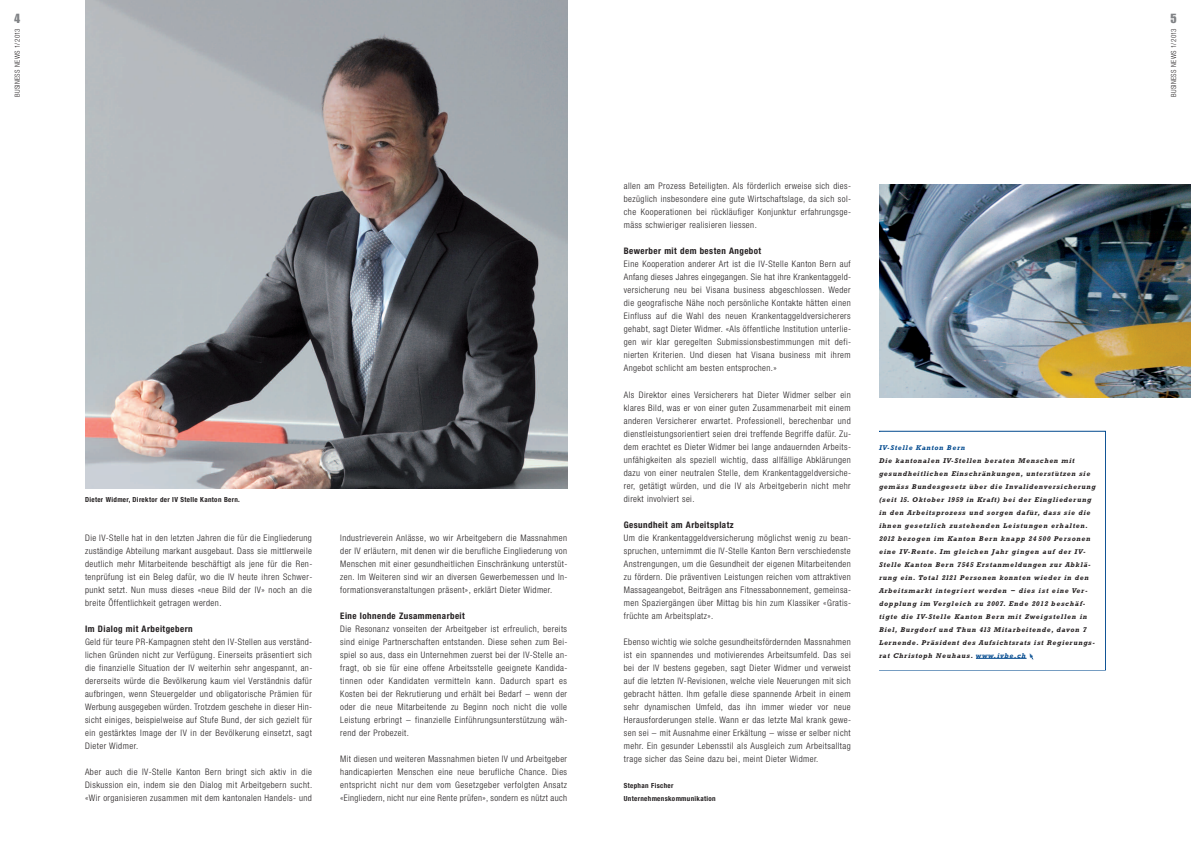
<style>
.page{position:relative;width:1191px;height:842px;background:#fff}
.page>*{position:absolute;margin:0;border:0;box-sizing:border-box;transform-origin:0 0}
.t1{font:13px "Impact";color:#808285}
.t2{font:300 condensed 9px/13px "Helvetica Neue";letter-spacing:.05em;color:#231f20;text-align:justify}
.t3{font:700 condensed 9px "Helvetica Neue";letter-spacing:.05em;color:#231f20}
.t4{font:italic 700 7px/13px "Rockwell";letter-spacing:.11em;color:#231f20}
.t5{font:700 condensed 7px/13px "Helvetica Neue";letter-spacing:.05em;color:#231f20}
.t6{font:300 condensed 7px "Helvetica Neue";letter-spacing:.05em;color:#231f20}
.t7{font:italic 700 7px "Rockwell";letter-spacing:.105em;color:#01498e}
.s1{font-family:"Lucida Sans Unicode";font-weight:400;font-style:normal}
.s2{color:#01498e}
</style>
<div class="page">
<img style="left:85px;top:0;width:482px;height:488px">
<img style="left:879px;top:184px;width:312px;height:213px">
<hr style="left:976px;top:658px;width:50px;height:1px;background:#01498e">
<svg style="left:1029px;top:653px;width:4px;height:7px"></svg>
<h1 class="t1" style="left:14px;top:14px;width:8px">4</h1>
<h1 class="t1" style="left:1170px;top:14px;width:8px">5</h1>
<p class="t6" style="left:15px;top:97px;width:70px;rotate:-90deg">BUSINESS NEWS 1/2013</p>
<p class="t5" style="left:85px;top:493px;width:156px">Dieter Widmer, Direktor der IV Stelle Kanton Bern.</p>
<p class="t2" style="left:85px;top:532px;width:229px">Die IV-Stelle hat in den letzten Jahren die für die Eingliederung zuständige Abteilung markant ausgebaut. Dass sie mittlerweile deutlich mehr Mitarbeitende beschäftigt als jene für die Ren&shy;tenprüfung ist ein Beleg dafür, wo die IV heute ihren Schwer&shy;punkt setzt. Nun muss dieses «neue Bild der IV» noch an die breite Öffentlichkeit getragen werden.</p>
<p class="t3" style="left:85px;top:625px;width:109px">Im Dialog mit Arbeitgebern</p>
<p class="t2" style="left:85px;top:636px;width:229px">Geld für teure PR-Kampagnen steht den IV-Stellen aus verständ&shy;lichen Gründen nicht zur Verfügung. Einerseits präsentiert sich die finanzielle Situation der IV weiterhin sehr angespannt, an&shy;dererseits würde die Bevölkerung kaum viel Verständnis dafür aufbringen, wenn Steuergelder und obligatorische Prämien für Werbung ausgegeben würden. Trotzdem geschehe in dieser Hin - sicht einiges, beispielweise auf Stufe Bund, der sich gezielt für ein gestärktes Image der IV in der Bevölkerung einsetzt, sagt Dieter Widmer.</p>
<p class="t2" style="left:85px;top:766px;width:229px">Aber auch die IV-Stelle Kanton Bern bringt sich aktiv in die Diskussion ein, indem sie den Dialog mit Arbeitgebern sucht. «Wir organisieren zusammen mit dem kantonalen Handels- und</p>
<p class="t2" style="left:340px;top:532px;width:229px">Industrieverein Anlässe, wo wir Arbeitgebern die Massnahmen der IV erläutern, mit denen wir die berufliche Eingliederung von Menschen mit einer gesundheitlichen Einschränkung unterstüt&shy;zen. Im Weiteren sind wir an diversen Gewerbemessen und In&shy;formationsveranstaltungen präsent», erklärt Dieter Widmer.</p>
<p class="t3" style="left:340px;top:612px;width:126px">Eine lohnende Zusammenarbeit</p>
<p class="t2" style="left:340px;top:623px;width:229px">Die Resonanz vonseiten der Arbeitgeber ist erfreulich, bereits sind einige Partnerschaften entstanden. Diese sehen zum Bei&shy;spiel so aus, dass ein Unternehmen zuerst bei der IV-Stelle an&shy;fragt, ob sie für eine offene Arbeitsstelle geeignete Kandida&shy;tinnen oder Kandidaten vermitteln kann. Dadurch spart es Kosten bei der Rekrutierung und erhält bei Bedarf − wenn der oder die neue Mitarbeitende zu Beginn noch nicht die volle Leistung erbringt − finanzielle Einführungsunterstützung wäh&shy;rend der Probezeit.</p>
<p class="t2" style="left:340px;top:753px;width:228px">Mit diesen und weiteren Massnahmen bieten IV und Arbeitgeber handicapierten Menschen eine neue berufliche Chance. Dies entspricht nicht nur dem vom Gesetzgeber verfolgten Ansatz «Eingliedern, nicht nur eine Rente prüfen», sondern es nützt auch</p>
<p class="t2" style="left:624px;top:181px;width:229px">allen am Prozess Beteiligten. Als förderlich erweise sich dies&shy;bezüglich insbesondere eine gute Wirtschaftslage, da sich sol&shy;che Kooperationen bei rückläufiger Konjunktur erfahrungsge&shy;mäss schwieriger realisieren liessen.</p>
<p class="t3" style="left:624px;top:248px;width:139px">Bewerber mit dem besten Angebot</p>
<p class="t2" style="left:624px;top:259px;width:229px">Eine Kooperation anderer Art ist die IV-Stelle Kanton Bern auf Anfang dieses Jahres eingegangen. Sie hat ihre Krankentaggeld&shy;versicherung neu bei Visana business abgeschlossen. Weder die geografische Nähe noch persönliche Kontakte hätten einen Einfluss auf die Wahl des neuen Krankentaggeldversicherers gehabt, sagt Dieter Widmer. «Als öffentliche Institution unterlie&shy;gen wir klar geregelten Submissionsbestimmungen mit defi&shy;nierten Kriterien. Und diesen hat Visana business mit ihrem Angebot schlicht am besten entsprochen.»</p>
<p class="t2" style="left:624px;top:389px;width:229px">Als Direktor eines Versicherers hat Dieter Widmer selber ein klares Bild, was er von einer guten Zusammenarbeit mit einem anderen Versicherer erwartet. Professionell, berechenbar und dienstleistungsorientiert seien drei treffende Begriffe dafür. Zu&shy;dem erachtet es Dieter Widmer bei lange andauernden Arbeits&shy;unfähigkeiten als speziell wichtig, dass allfällige Abklärungen dazu von einer neutralen Stelle, dem Krankentaggeldversiche&shy;rer, getätigt würden, und die IV als Arbeitgeberin nicht mehr direkt involviert sei.</p>
<p class="t3" style="left:624px;top:521px;width:111px">Gesundheit am Arbeitsplatz</p>
<p class="t2" style="left:624px;top:532px;width:229px">Um die Krankentaggeldversicherung möglichst wenig zu bean&shy;spruchen, unternimmt die IV-Stelle Kanton Bern verschiedenste Anstrengungen, um die Gesundheit der eigenen Mitarbeitenden zu fördern. Die präventiven Leistungen reichen vom attraktiven Massageangebot, Beiträgen ans Fitnessabonnement, gemeinsa&shy;men Spaziergängen über Mittag bis hin zum Klassiker «Gratis&shy;früchte am Arbeitsplatz».</p>
<p class="t2" style="left:624px;top:636px;width:229px">Ebenso wichtig wie solche gesundheitsfördernden Massnahmen ist ein spannendes und motivierendes Arbeitsumfeld. Das sei bei der IV bestens gegeben, sagt Dieter Widmer und verweist auf die letzten IV-Revisionen, welche viele Neuerungen mit sich gebracht hätten. Ihm gefalle diese spannende Arbeit in einem sehr dynamischen Umfeld, das ihn immer wieder vor neue Herausforderungen stelle. Wann er das letzte Mal krank gewe&shy;sen sei − mit Ausnahme einer Erkältung − wisse er selber nicht mehr. Ein gesunder Lebensstil als Ausgleich zum Arbeitsalltag trage sicher das Seine dazu bei, meint Dieter Widmer.</p>
<p class="t5" style="left:624px;top:779px;width:93px">Stephan Fischer<br>Unternehmenskommunikation</p>
<p class="t7" style="left:879px;top:445px;width:88px">IV-Stelle Kanton Bern</p>
<p class="t4" style="left:879px;top:454px;width:218px">Die kantonalen IV-Stellen beraten Menschen mit gesundheitlichen Einschränkungen, unterstu<span class="s1">̈</span>tzen sie gemäss Bundesgesetz u<span class="s1">̈</span>ber die Invalidenversicherung (seit 15. Oktober 1959 in Kraft) bei der Eingliederung in den Arbeitsprozess und sorgen dafu<span class="s1">̈</span>r, dass sie die ihnen gesetzlich zustehenden Leistungen erhalten.<br>2012 bezogen im Kanton Bern knapp 24500 Personen eine IV-Rente. Im gleichen Jahr gingen auf der IV-Stelle Kanton Bern 7545 Erstanmeldungen zur Abklä&shy;rung ein. Total 2121 Personen konnten wieder in den Arbeitsmarkt integriert werden − dies ist eine Ver&shy;dopplung im Vergleich zu 2007. Ende 2012 beschäf&shy;tigte die IV-Stelle Kanton Bern mit Zweigstellen in Biel, Burgdorf und Thun 413 Mitarbeitende, davon 7<br>Lernende. Präsident des Aufsichtsrats ist Regierungs&shy;rat Christoph Neuhaus. <span class="s2">www.ivbe.ch</span></p>
<p class="t6" style="left:1171px;top:97px;width:70px;rotate:-90deg">BUSINESS NEWS 1/2013</p>
</div>
